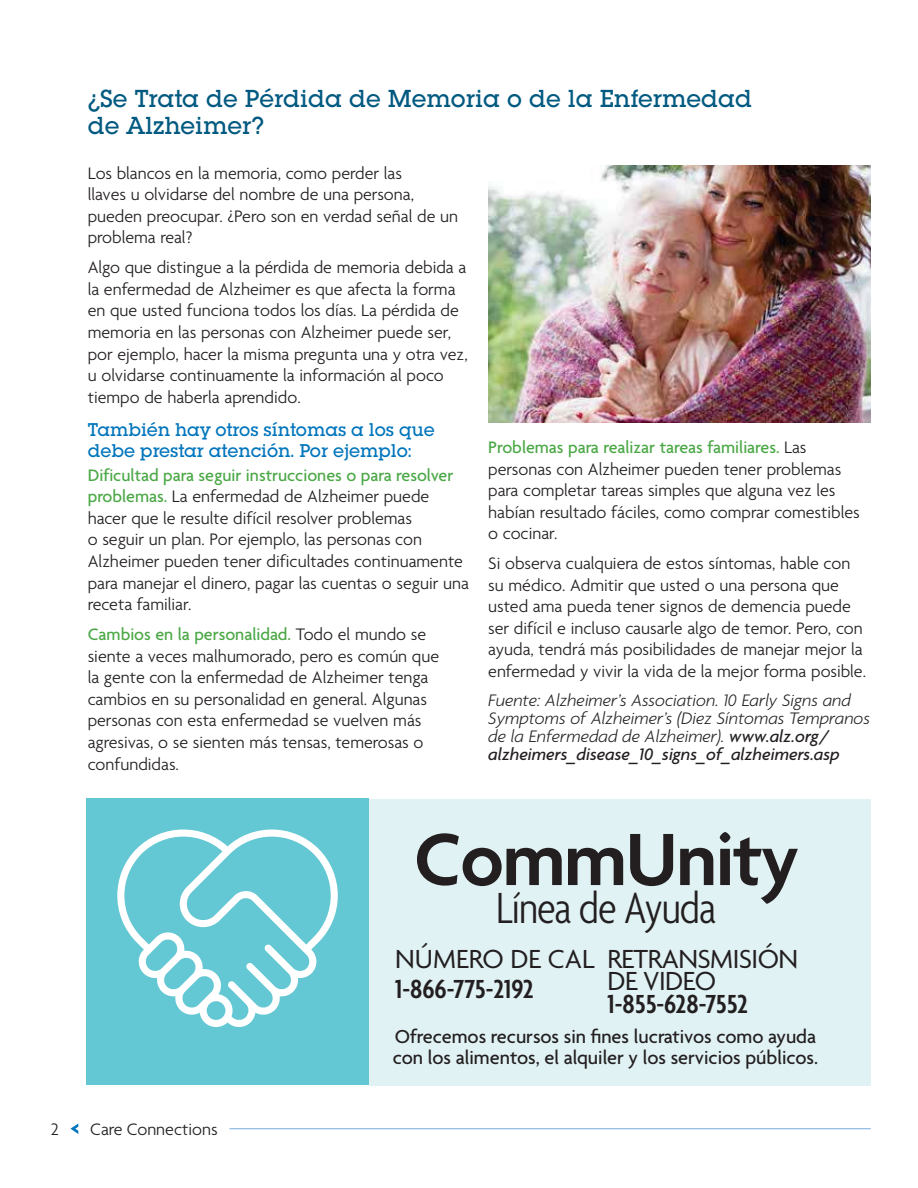
<style>
.page{position:relative;width:918px;height:1188px;background:#fff}
.page>*{position:absolute;margin:0;border:0;box-sizing:border-box;transform-origin:0 0}
.t1{font:600 80.1px "Agenda";letter-spacing:-.02em;color:#231f20}
.t2{font:300 condensed 47.1px "Agenda";letter-spacing:-.02em;color:#231f20}
.t3{font:600 condensed 28.35px "Agenda";color:#231f20}
.t4{font:28.35px/22.5px "Agenda";letter-spacing:-.02em;color:#231f20}
.t5{font:28.35px "Agenda";color:#231f20}
.t6{font:500 24px/27px "Lubalin Graph Std";color:#005980}
.t7{font:500 20.25px/20.2px "Agenda";color:#231f20}
.t8{font:18px/21.6px "Agenda OTF Lig";color:#231f20}
.t9{font:italic 18px/18px "Agenda OTF Lig";color:#231f20}
.t10{font:18px "Agenda OTF Med";color:#4ca847}
.t11{font:500 18px/21px "Lubalin Graph Std";color:#0075bc}
.t12{font:italic 18px "Agenda OTF Med";color:#231f20}
.s1{font-family:"Agenda OTF Med";color:#4ca847}
.s2{font-family:"Agenda OTF Lig";color:#231f20}
.s3{font-family:"Agenda OTF Med"}
</style>
<div class="page">
<svg style="left:70px;top:1124px;width:8px;height:10px"></svg>
<hr style="left:230px;top:1128px;width:641px;height:1px;background:#76abdc">
<div style="left:369px;top:799px;width:501px;height:286px;background:#e1f2f4"></div>
<div style="left:86px;top:799px;width:283px;height:286px;background:#63c8d3"></div>
<svg style="left:117px;top:830px;width:221px;height:197px"></svg>
<img style="left:488px;top:166px;width:383px;height:257px">
<h3 class="t6" style="left:88px;top:87px;width:666px">¿Se Trata de Pérdida de Memoria o de la Enfermedad de Alzheimer?</h3>
<p class="t8" style="left:88px;top:164px;width:372px">Los blancos en la memoria, como perder las<br>llaves u olvidarse del nombre de una persona, pueden preocupar. ¿Pero son en verdad señal de un problema real?</p>
<p class="t8" style="left:88px;top:258px;width:382px">Algo que distingue a la pérdida de memoria debida a la enfermedad de Alzheimer es que afecta la forma en que usted funciona todos los días. La pérdida de memoria en las personas con Alzheimer puede ser, por ejemplo, hacer la misma pregunta una y otra vez, u olvidarse continuamente la información al poco tiempo de haberla aprendido.</p>
<p class="t11" style="left:88px;top:421px;width:349px">También hay otros síntomas a los que debe prestar atención. Por ejemplo:</p>
<p class="t10" style="left:88px;top:468px;width:367px">Dificultad para seguir instrucciones o para resolver</p>
<p class="t8" style="left:88px;top:487px;width:383px"><span class="s1">problemas.</span> La enfermedad de Alzheimer puede hacer que le resulte difícil resolver problemas<br>o seguir un plan. Por ejemplo, las personas con Alzheimer pueden tener dificultades continuamente para manejar el dinero, pagar las cuentas o seguir una receta familiar.</p>
<p class="t10" style="left:88px;top:627px;width:340px">Cambios en la personalidad. <span class="s2">Todo el mundo se</span></p>
<p class="t8" style="left:88px;top:646px;width:353px">siente a veces malhumorado, pero es común que la gente con la enfermedad de Alzheimer tenga cambios en su personalidad en general. Algunas personas con esta enfermedad se vuelven más agresivas, o se sienten más tensas, temerosas o confundidas.</p>
<p class="t10" style="left:488px;top:440px;width:320px">Problemas para realizar tareas familiares. <span class="s2">Las</span></p>
<p class="t8" style="left:488px;top:459px;width:373px">personas con Alzheimer pueden tener problemas para completar tareas simples que alguna vez les habían resultado fáciles, como comprar comestibles o cocinar.</p>
<p class="t8" style="left:488px;top:554px;width:379px">Si observa cualquiera de estos síntomas, hable con su médico. Admitir que usted o una persona que usted ama pueda tener signos de demencia puede ser difícil e incluso causarle algo de temor. Pero, con ayuda, tendrá más posibilidades de manejar mejor la enfermedad y vivir la vida de la mejor forma posible.</p>
<p class="t9" style="left:488px;top:692px;width:383px">Fuente: Alzheimer’s Association. 10 Early Signs and<br>Symptoms of Alzheimer’s (Diez Síntomas Tempranos de la Enfermedad de Alzheimer). <span class="s3">www.alz.org/</span></p>
<p class="t12" style="left:488px;top:747px;width:353px">alzheimers_disease_10_signs_of_alzheimers.asp</p>
<p class="t8" style="left:51px;top:1119px;width:10px">2</p>
<p class="t8" style="left:90px;top:1120px;width:129px">Care Connections</p>
<h1 class="t1" style="left:414px;top:810px;width:386px">CommUnity</h1>
<h2 class="t2" style="left:496px;top:879px;width:222px">Línea de Ayuda</h2>
<h3 class="t4" style="left:608px;top:952px;width:192px">RETRANSMISIÓN<br>DE VIDEO</h3>
<h3 class="t3" style="left:608px;top:987px;width:142px">1-855-628-7552</h3>
<h3 class="t5" style="left:395px;top:949px;width:201px">NÚMERO DE CAL</h3>
<h3 class="t3" style="left:395px;top:972px;width:140px">1-866-775-2192</h3>
<p class="t7" style="left:393px;top:1026px;width:427px">Ofrecemos recursos sin fines lucrativos como ayuda con los alimentos, el alquiler y los servicios públicos.</p>
</div>
